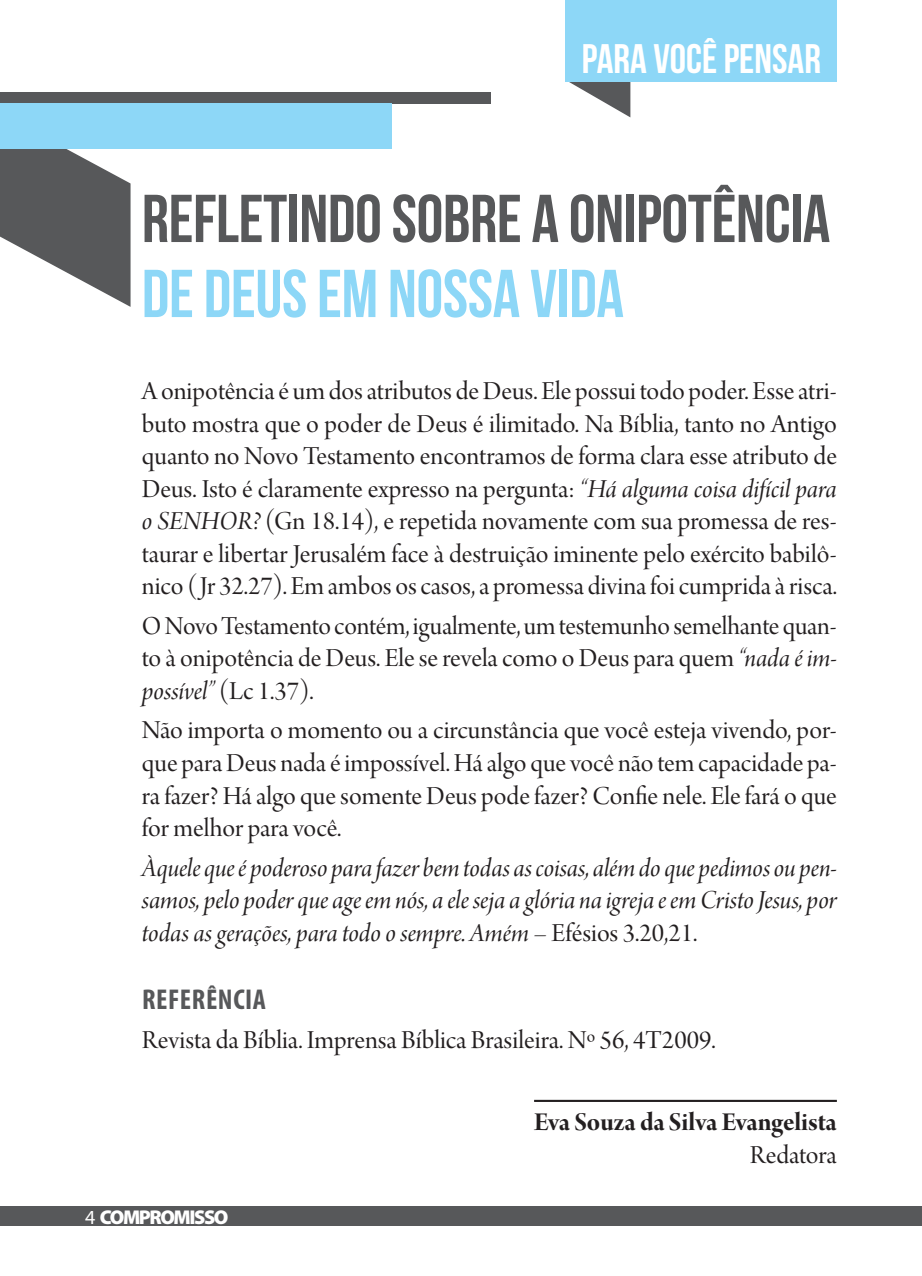
<style>
.page{position:relative;width:922px;height:1276px;background:#fff}
.page>*{position:absolute;margin:0;border:0;box-sizing:border-box;transform-origin:0 0}
.t1{font:67.5px/75px "Bebas Neue";letter-spacing:-.005em;color:#57585a}
.retranca{font:41.25px "Bebas Neue";color:#fff}
.sub{font:700 condensed 28.75px "Myriad Pro";letter-spacing:.02em;color:#57585a}
.texto{font:27.5px/32.5px "Arno Pro Display";color:#231f20;text-align:justify}
.texto-2{font:27.5px/32.5px "Arno Pro Italic Display";color:#231f20;text-align:justify}
.autor{font:27.5px/32.5px "Arno Pro Bold Display";letter-spacing:-.005em;color:#231f20;text-align:right}
.t2{font:900 20px "Myriad Pro";letter-spacing:-.07em;color:#fff}
.s1{color:#8dd7f7}
.s2{font-family:"Arno Pro Italic Display"}
.s3{font-family:"Arno Pro Display"}
.s4{font-weight:400}
</style>
<div class="page">
<div style="left:0;top:92px;width:490px;height:11px;background:#57585a"></div>
<svg style="left:0;top:149px;width:130px;height:158px"></svg>
<div style="left:0;top:103px;width:392px;height:46px;background:#8dd7f7"></div>
<svg style="left:569px;top:82px;width:61px;height:35px"></svg>
<div style="left:565px;top:0;width:271px;height:82px;background:#8dd7f7"></div>
<hr style="left:534px;top:1099px;width:302px;height:3px;background:#231f20">
<div style="left:0;top:1206px;width:921px;height:20px;background:#57585a"></div>
<p class="retranca" style="left:581px;top:36px;width:241px">PARA VOCÊ PENSAR</p>
<p class="t1" style="left:142px;top:180px;width:689px">REFLETINDO SOBRE A ONIPOTÊNCIA<br><span class="s1">DE DEUS EM NOSSA VIDA</span></p>
<p class="texto" style="left:142px;top:376px;width:696px">A onipotência é um dos atributos de Deus. Ele possui todo poder. Esse atri&shy;buto mostra que o poder de Deus é ilimitado. Na Bíblia, tanto no Antigo quanto no Novo Testamento encontramos de forma clara esse atributo de Deus. Isto é claramente expresso na pergunta: <span class="s2">“Há alguma coisa difícil para o SENHOR?</span> (Gn 18.14), e repetida novamente com sua promessa de res&shy;taurar e libertar Jerusalém face à destruição iminente pelo exército babilô&shy;nico (Jr 32.27). Em ambos os casos, a promessa divina foi cumprida à risca.</p>
<p class="texto" style="left:142px;top:611px;width:696px">O Novo Testamento contém, igualmente, um testemunho semelhante quan&shy;to à onipotência de Deus. Ele se revela como o Deus para quem <span class="s2">“nada é im&shy;possível”</span> (Lc 1.37).</p>
<p class="texto" style="left:142px;top:716px;width:696px">Não importa o momento ou a circunstância que você esteja vivendo, por&shy;que para Deus nada é impossível. Há algo que você não tem capacidade pa&shy;ra fazer? Há algo que somente Deus pode fazer? Confie nele. Ele fará o que for melhor para você.</p>
<p class="texto-2" style="left:142px;top:853px;width:696px">Àquele que é poderoso para fazer bem todas as coisas, além do que pedimos ou pen&shy;samos, pelo poder que age em nós, a ele seja a glória na igreja e em Cristo Jesus, por todas as gerações, para todo o sempre. Amém – <span class="s3">Efésios 3.20,21.</span></p>
<p class="sub" style="left:142px;top:981px;width:125px">REFERÊNCIA</p>
<p class="texto" style="left:142px;top:1025px;width:575px">Revista da Bíblia. Imprensa Bíblica Brasileira. Nº 56, 4T2009.</p>
<p class="t2" style="left:85px;top:1203px;width:145px"><span class="s4">4</span> COMPROMISSO</p>
<p class="autor" style="left:534px;top:1107px;width:304px">Eva Souza da Silva Evangelista<br><span class="s3">Redatora</span></p>
</div>
